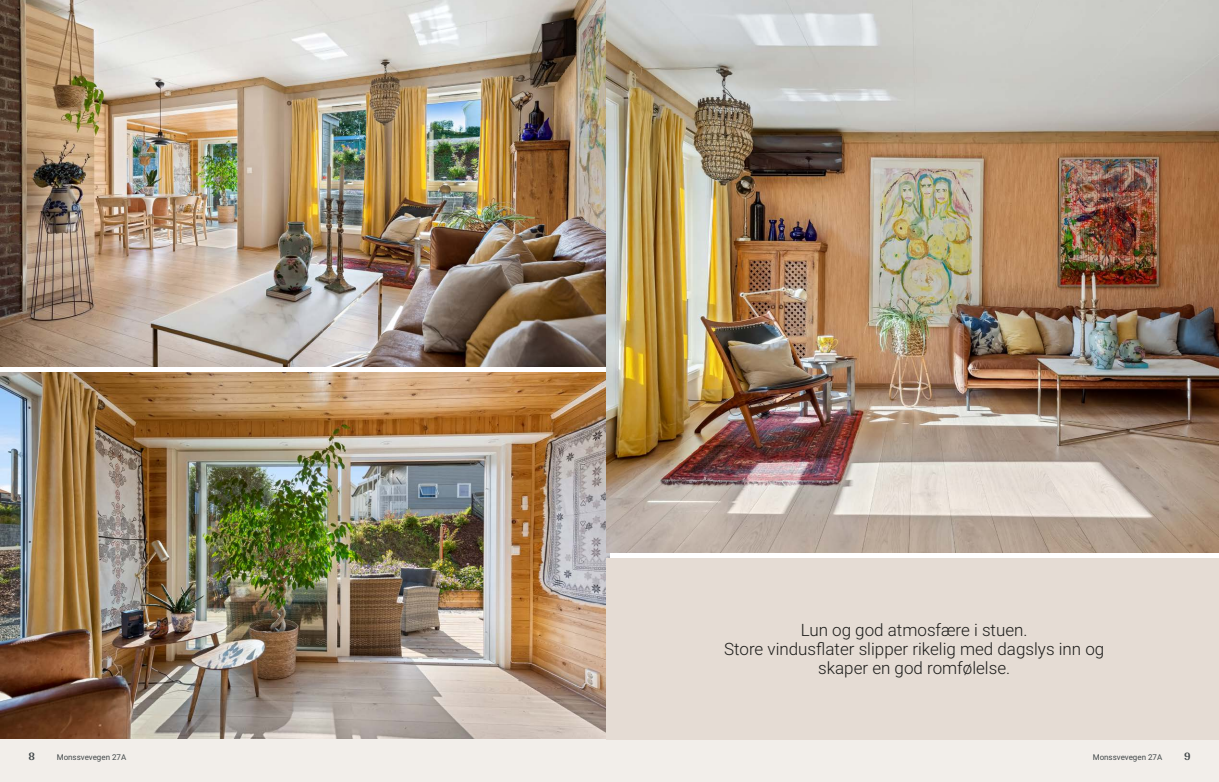
<style>
.page{position:relative;width:1219px;height:782px;background:#fff}
.page>*{position:absolute;margin:0;border:0;box-sizing:border-box;transform-origin:0 0}
.t1{font:300 17px/19px "Roboto";color:#1d1d1b;text-align:center}
.t2{font:700 12px "Arya";color:#414749}
.t3{font:8px "Roboto";color:#414749}
</style>
<div class="page">
<img style="left:0;top:0;width:607px;height:367px">
<img style="left:0;top:372px;width:609px;height:367px">
<div style="left:0;top:739px;width:612px;height:42px;background:#f2eeea"></div>
<img style="left:607px;top:0;width:612px;height:552px">
<div style="left:607px;top:739px;width:612px;height:42px;background:#f2eeea"></div>
<div style="left:607px;top:558px;width:612px;height:181px;background:#e5dcd4"></div>
<p class="t1" style="left:724px;top:619px;width:382px">Lun og god atmosfære i stuen.<br>Store vindusflater slipper rikelig med dagslys inn og skaper en god romfølelse.</p>
<p class="t2" style="left:28px;top:749px;width:8px">8</p>
<p class="t3" style="left:57px;top:751px;width:71px">Monssvevegen 27A</p>
<p class="t3" style="left:1093px;top:751px;width:71px">Monssvevegen 27A</p>
<p class="t2" style="left:1184px;top:749px;width:8px">9</p>
</div>
